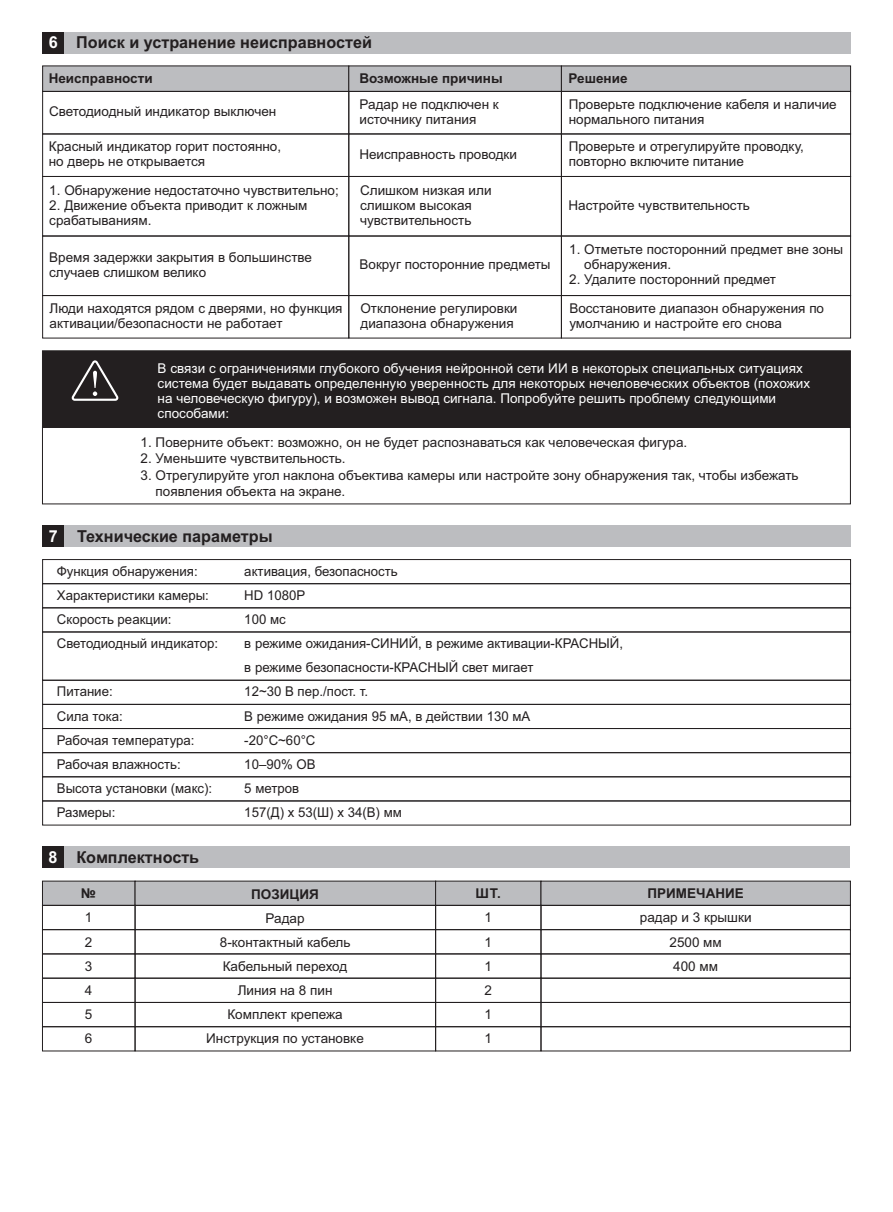
<style>
.page{position:relative;width:893px;height:1212px;background:#fff}
.page>*{position:absolute;margin:0;border:0;box-sizing:border-box;transform-origin:0 0}
.t1{font:700 16.5px "Arial";color:#231f20}
.t2{font:13.5px/24.2px "Arial";color:#231f20}
.t3{font:13.5px/15.1px "Arial";color:#fff}
.t4{font:700 13.5px "Arial";color:#231f20}
.s1{color:#fff}
</style>
<div class="page">
<div style="left:43px;top:525px;width:807px;height:22px;background:#bcbdc0"></div>
<div style="left:43px;top:525px;width:21px;height:22px;background:#231f20"></div>
<div style="left:42px;top:752px;width:809px;height:25px;border:1px solid #231f20"></div>
<div style="left:42px;top:776px;width:809px;height:25px;border:1px solid #231f20"></div>
<div style="left:42px;top:800px;width:809px;height:25px;border:1px solid #231f20"></div>
<div style="left:42px;top:559px;width:809px;height:25px;border:1px solid #231f20"></div>
<div style="left:42px;top:583px;width:809px;height:25px;border:1px solid #231f20"></div>
<div style="left:42px;top:607px;width:809px;height:25px;border:1px solid #231f20"></div>
<div style="left:42px;top:631px;width:809px;height:50px;border:1px solid #231f20"></div>
<div style="left:42px;top:704px;width:809px;height:25px;border:1px solid #231f20"></div>
<div style="left:42px;top:847px;width:808px;height:21px;background:#bcbdc0"></div>
<div style="left:42px;top:881px;width:93px;height:25px;background:#bcbdc0"></div>
<div style="left:135px;top:881px;width:301px;height:25px;background:#bcbdc0"></div>
<div style="left:435px;top:881px;width:106px;height:25px;background:#bcbdc0"></div>
<div style="left:541px;top:881px;width:310px;height:25px;background:#bcbdc0"></div>
<div style="left:42px;top:905px;width:93px;height:25px;border:1px solid #231f20"></div>
<div style="left:42px;top:929px;width:93px;height:25px;border:1px solid #231f20"></div>
<div style="left:42px;top:953px;width:93px;height:25px;border:1px solid #231f20"></div>
<div style="left:135px;top:905px;width:301px;height:25px;border:1px solid #231f20"></div>
<div style="left:135px;top:929px;width:301px;height:25px;border:1px solid #231f20"></div>
<div style="left:135px;top:953px;width:301px;height:25px;border:1px solid #231f20"></div>
<div style="left:435px;top:905px;width:106px;height:25px;border:1px solid #231f20"></div>
<div style="left:435px;top:929px;width:106px;height:25px;border:1px solid #231f20"></div>
<div style="left:435px;top:953px;width:106px;height:25px;border:1px solid #231f20"></div>
<div style="left:541px;top:905px;width:310px;height:25px;border:1px solid #231f20"></div>
<div style="left:541px;top:929px;width:310px;height:25px;border:1px solid #231f20"></div>
<div style="left:541px;top:953px;width:310px;height:25px;border:1px solid #231f20"></div>
<div style="left:42px;top:978px;width:93px;height:25px;border:1px solid #231f20"></div>
<div style="left:42px;top:1002px;width:93px;height:25px;border:1px solid #231f20"></div>
<div style="left:135px;top:978px;width:301px;height:25px;border:1px solid #231f20"></div>
<div style="left:135px;top:1002px;width:301px;height:25px;border:1px solid #231f20"></div>
<div style="left:435px;top:978px;width:106px;height:25px;border:1px solid #231f20"></div>
<div style="left:435px;top:1002px;width:106px;height:25px;border:1px solid #231f20"></div>
<div style="left:541px;top:978px;width:310px;height:25px;border:1px solid #231f20"></div>
<div style="left:541px;top:1002px;width:310px;height:25px;border:1px solid #231f20"></div>
<div style="left:42px;top:847px;width:22px;height:21px;background:#231f20"></div>
<div style="left:42px;top:1026px;width:93px;height:25px;border:1px solid #231f20"></div>
<div style="left:135px;top:1026px;width:301px;height:25px;border:1px solid #231f20"></div>
<div style="left:435px;top:1026px;width:106px;height:25px;border:1px solid #231f20"></div>
<div style="left:541px;top:1026px;width:310px;height:25px;border:1px solid #231f20"></div>
<div style="left:43px;top:32px;width:808px;height:21px;background:#bcbdc0"></div>
<div style="left:43px;top:32px;width:21px;height:21px;background:#231f20"></div>
<div style="left:42px;top:66px;width:307px;height:26px;background:#bcbdc0"></div>
<div style="left:349px;top:66px;width:213px;height:26px;background:#bcbdc0"></div>
<div style="left:349px;top:91px;width:213px;height:43px;border:1px solid #231f20"></div>
<div style="left:349px;top:236px;width:213px;height:60px;border:1px solid #231f20"></div>
<div style="left:561px;top:66px;width:290px;height:26px;background:#bcbdc0"></div>
<div style="left:561px;top:91px;width:290px;height:43px;border:1px solid #231f20"></div>
<div style="left:561px;top:176px;width:290px;height:60px;border:1px solid #231f20"></div>
<div style="left:349px;top:176px;width:213px;height:60px;border:1px solid #231f20"></div>
<div style="left:561px;top:236px;width:290px;height:60px;border:1px solid #231f20"></div>
<div style="left:349px;top:295px;width:213px;height:43px;border:1px solid #231f20"></div>
<svg style="left:42px;top:91px;width:307px;height:247px"></svg>
<div style="left:561px;top:295px;width:290px;height:43px;border:1px solid #231f20"></div>
<div style="left:42px;top:350px;width:809px;height:78px;background:#231f20;border:1px solid #231f20"></div>
<svg style="left:71px;top:360px;width:48px;height:41px"></svg>
<p class="t1" style="left:49px;top:36px;width:325px"><span class="s1">6</span> Поиск и устранение неисправностей</p>
<p class="t4" style="left:49px;top:73px;width:105px">Неисправности</p>
<p class="t2" style="left:49px;top:101px;width:229px">Светодиодный индикатор выключен</p>
<p class="t2" style="left:49px;top:140px;width:234px;line-height:15.1px">Красный индикатор горит постоянно, но дверь не открывается</p>
<p class="t2" style="left:49px;top:179px;width:291px">1. Обнаружение недостаточно чувствительно;</p>
<p class="t2" style="left:49px;top:199px;width:260px;line-height:15.1px">2. Движение объекта приводит к ложным срабатываниям.</p>
<p class="t2" style="left:49px;top:251px;width:264px;line-height:15.1px">Время задержки закрытия в большинстве случаев слишком велико</p>
<p class="t2" style="left:50px;top:302px;width:295px;line-height:15.1px">Люди находятся рядом с дверями, но функция активации/безопасности не работает</p>
<p class="t4" style="left:569px;top:73px;width:60px">Решение</p>
<p class="t2" style="left:569px;top:98px;width:270px;line-height:15.1px">Проверьте подключение кабеля и наличие нормального питания</p>
<p class="t2" style="left:569px;top:140px;width:237px;line-height:15.1px">Проверьте и отрегулируйте проводку, повторно включите питание</p>
<p class="t2" style="left:568px;top:194px;width:183px">Настройте чувствительность</p>
<p class="t2" style="left:584px;top:243px;width:261px;line-height:15.1px;text-indent:-15px">1. Отметьте посторонний предмет вне зоны обнаружения.</p>
<p class="t2" style="left:569px;top:267px;width:256px;line-height:28.3px">2. Удалите посторонний предмет<br>Восстановите диапазон обнаружения по</p>
<p class="t2" style="left:569px;top:312px;width:214px">умолчанию и настройте его снова</p>
<p class="t3" style="left:158px;top:362px;width:654px">В связи с ограничениями глубокого обучения нейронной сети ИИ в некоторых специальных ситуациях система будет выдавать определенную уверенность для некоторых нечеловеческих объектов (похожих на человеческую фигуру), и возможен вывод сигнала. Попробуйте решить проблему следующими способами:</p>
<p class="t2" style="left:141px;top:431px;width:548px">1. Поверните объект: возможно, он не будет распознаваться как человеческая фигура.</p>
<p class="t2" style="left:141px;top:448px;width:207px">2. Уменьшите чувствительность.</p>
<p class="t2" style="left:156px;top:468px;width:644px;line-height:16.6px;text-indent:-15px">3. Отрегулируйте угол наклона объектива камеры или настройте зону обнаружения так, чтобы избежать появления объекта на экране.</p>
<p class="t4" style="left:359px;top:73px;width:145px">Возможные причины</p>
<p class="t2" style="left:360px;top:97px;width:141px;line-height:15.1px">Радар не подключен к источнику питания</p>
<p class="t2" style="left:359px;top:143px;width:159px">Неисправность проводки</p>
<p class="t2" style="left:360px;top:184px;width:133px;line-height:15.1px">Слишком низкая или слишком высокая чувствительность</p>
<p class="t2" style="left:359px;top:254px;width:193px">Вокруг посторонние предметы</p>
<p class="t2" style="left:360px;top:302px;width:158px;line-height:15.1px">Отклонение регулировки диапазона обнаружения</p>
<p class="t1" style="left:49px;top:530px;width:225px"><span class="s1">7</span> Технические параметры</p>
<p class="t2" style="left:57px;top:560px;width:163px">Функция обнаружения:<br>Характеристики камеры:<br>Скорость реакции:<br>Светодиодный индикатор:</p>
<p class="t2" style="left:57px;top:681px;width:157px">Питание:<br>Сила тока:<br>Рабочая температура:<br>Рабочая влажность:<br>Высота установки (макс):<br>Размеры:</p>
<p class="t2" style="left:244px;top:560px;width:380px">активация, безопасность<br>HD 1080P<br>100 мс<br>в режиме ожидания СИНИЙ, в режиме активации КРАСНЫЙ,</p>
<p class="t2" style="left:366px;top:632px;width:6px">-</p>
<p class="t2" style="left:551px;top:632px;width:6px">-</p>
<p class="t2" style="left:244px;top:657px;width:291px">в режиме безопасности КРАСНЫЙ свет мигает</p>
<p class="t2" style="left:389px;top:657px;width:6px">-</p>
<p class="t2" style="left:244px;top:681px;width:288px">12~30 В пер./пост. т.<br>В режиме ожидания 95 мА, в действии 130 мА -20°C~60°C<br>10–90% ОВ<br>5 метров<br>157(Д) x 53(Ш) x 34(В) мм</p>
<p class="t1" style="left:49px;top:851px;width:152px"><span class="s1">8</span> Комплектность</p>
<p class="t4" style="left:81px;top:888px;width:17px">№</p>
<p class="t2" style="left:85px;top:907px;width:9px;text-align:justify">1<br>2<br>3<br>4<br>5<br>6</p>
<p class="t4" style="left:251px;top:889px;width:69px">ПОЗИЦИЯ</p>
<p class="t2" style="left:206px;top:907px;width:159px;text-align:center">Радар<br>8-контактный кабель<br>Кабельный переход<br>Линия на 8 пин<br>Комплект крепежа<br>Инструкция по установке</p>
<p class="t4" style="left:475px;top:888px;width:27px">ШТ.</p>
<p class="t2" style="left:484px;top:907px;width:9px;text-align:justify">1<br>1<br>1<br>2<br>1<br>1</p>
<p class="t4" style="left:647px;top:888px;width:98px">ПРИМЕЧАНИЕ</p>
<p class="t2" style="left:640px;top:907px;width:113px;text-align:center">радар и 3 крышки<br>2500 мм<br>400 мм</p>
</div>
